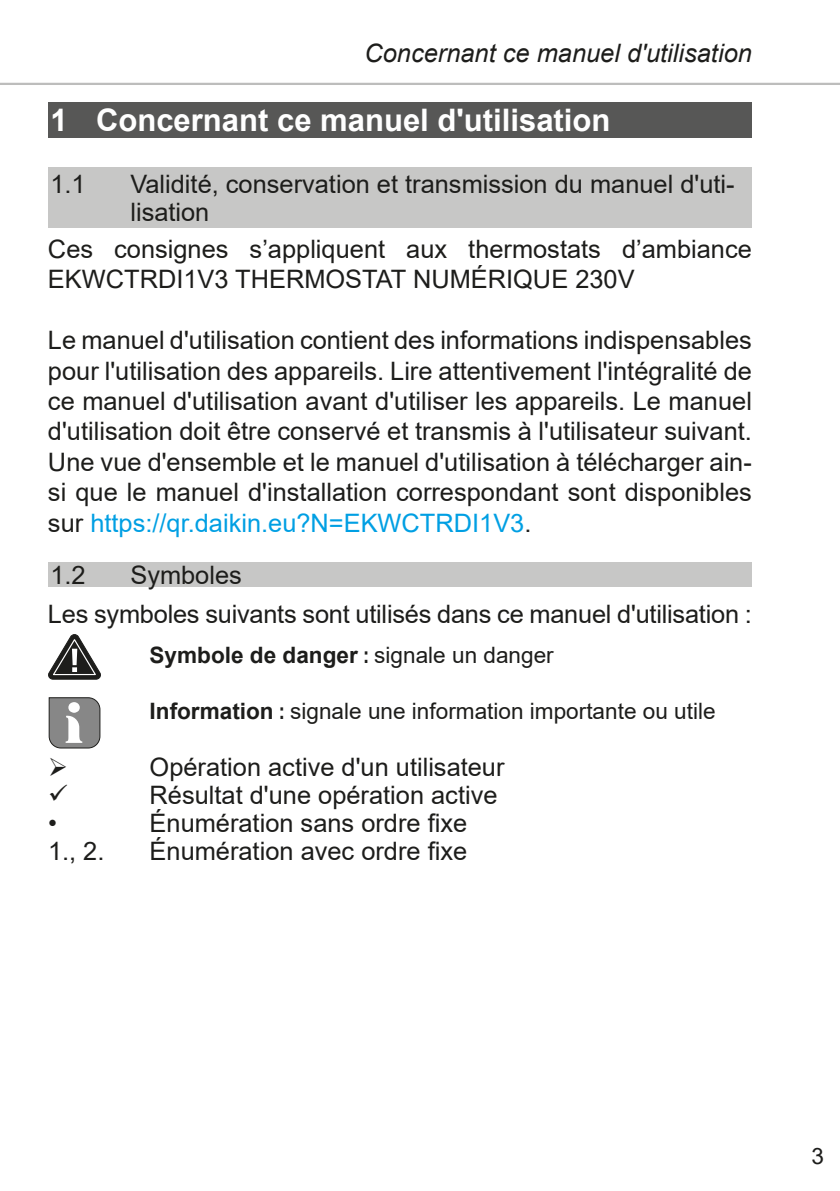
<style>
.page{position:relative;width:840px;height:1191px;background:#fff}
.page>*{position:absolute;margin:0;border:0;box-sizing:border-box;transform-origin:0 0}
.t1{font:700 31px "Arial";color:#fff}
.t2{font:25.4px/30.4px "Arial";color:#1d1d1b}
.t3{font:italic 25.4px "Arial";color:#1d1d1b}
.t4{font:22.6px "Arial";color:#1d1d1b}
.t5{font:700 22.6px "Arial";color:#1d1d1b}
.s1{color:#009fe3}
.s2{font-family:"Arial Narrow"}
.s3{font-weight:400}
.s4{font-weight:700}
.s5{font-family:"Arial Narrow";font-weight:700}
</style>
<div class="page">
<hr style="left:0;top:83px;width:839px;height:2px;background:#bdbdbc">
<div style="left:48px;top:102px;width:703px;height:36px;background:#575756"></div>
<div style="left:48px;top:167px;width:703px;height:61px;background:#c7c7c6"></div>
<div style="left:48px;top:562px;width:703px;height:25px;background:#c7c7c6"></div>
<svg style="left:48px;top:634px;width:53px;height:45px"></svg>
<svg style="left:48px;top:697px;width:53px;height:51px"></svg>
<p class="t3" style="left:364px;top:39px;width:388px">Concernant ce manuel d'utilisation</p>
<p class="t1" style="left:50px;top:103px;width:561px">1 Concernant ce manuel d'utilisation</p>
<p class="t2" style="left:50px;top:169px;width:37px">1.1</p>
<p class="t2" style="left:130px;top:170px;width:605px;line-height:28.2px">Validité, conservation et transmission du manuel d'uti&shy;lisation</p>
<p class="t2" style="left:48px;top:234px;width:705px">Ces consignes s’appliquent aux thermostats d’ambiance<br>EKWCTRDI1V3 THERMOSTAT NUMÉRIQUE 230V</p>
<p class="t2" style="left:48px;top:325px;width:705px;text-align:justify">Le manuel d'utilisation contient des informations indispensables pour l'utilisation des appareils. Lire attentivement l'intégralité de ce manuel d'utilisation avant d'utiliser les appareils. Le manuel d'utilisation doit être conservé et transmis à l'utilisateur suivant.<br>Une vue d'ensemble et le manuel d'utilisation à télécharger ain&shy;si que le manuel d'installation correspondant sont disponibles sur <span class="s1">https://qr.daikin.eu?N=EKWCTRDI1V3</span>.</p>
<p class="t2" style="left:50px;top:560px;width:37px">1.2</p>
<p class="t2" style="left:48px;top:555px;width:705px;line-height:39.2px;text-indent:82px">Symboles<br>Les symboles suivants sont utilisés dans ce manuel d'utilisation :</p>
<p class="t5" style="left:149px;top:642px;width:405px">Symbole de danger <span class="s2">:</span> <span class="s3">signale un danger</span></p>
<p class="t4" style="left:149px;top:698px;width:567px"><span class="s4">Information</span> <span class="s5">:</span> signale une information importante ou utile</p>
<p class="t2" style="left:149px;top:751px;width:356px">Opération active d'un utilisateur</p>
<p class="t2" style="left:149px;top:779px;width:349px">Résultat d'une opération active</p>
<p class="t2" style="left:48px;top:808px;width:10px">•</p>
<p class="t2" style="left:149px;top:808px;width:319px">Énumération sans ordre fixe</p>
<p class="t2" style="left:48px;top:836px;width:58px">1., 2.</p>
<p class="t2" style="left:149px;top:836px;width:319px">Énumération avec ordre fixe</p>
<p class="t4" style="left:811px;top:1144px;width:14px">3</p>
</div>
